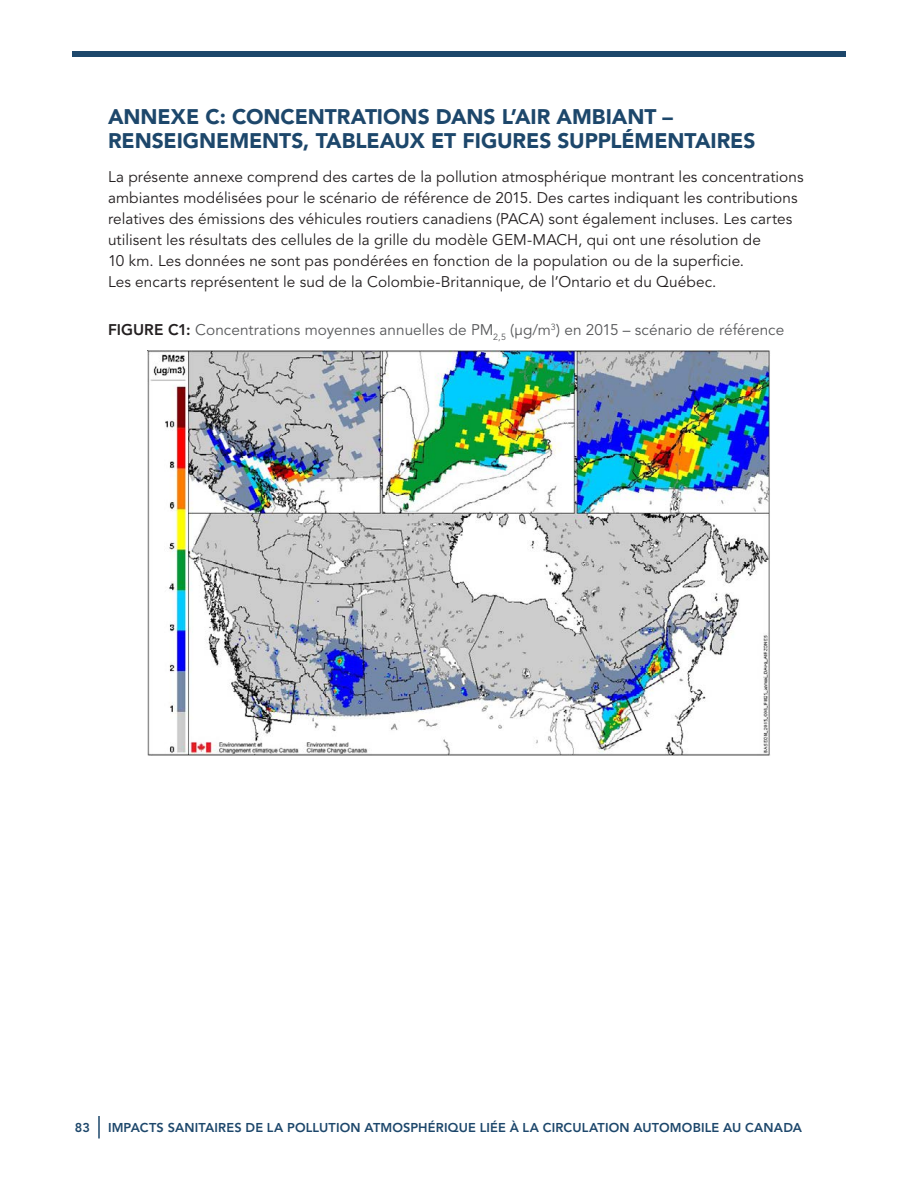
<style>
.page{position:relative;width:918px;height:1188px;background:#fff}
.page>*{position:absolute;margin:0;border:0;box-sizing:border-box;transform-origin:0 0}
.t1{font:900 21px/24px "Avenir LT Std";letter-spacing:-.005em;color:#1d476b}
.t2{font:15.3px/21px "Avenir LT Std";letter-spacing:.005em;color:#231f20}
.t3{font:15.3px "Avenir LT Std";color:#57585a}
.t4{font:800 12.75px "Avenir LT Std";letter-spacing:.015em;color:#1d476b}
.s1{font-weight:800;color:#231f20}
</style>
<div class="page">
<hr style="left:98px;top:1116px;width:2px;height:22px;background:#1d476b">
<div style="left:72px;top:51px;width:774px;height:6px;background:#1d476b"></div>
<img style="left:147px;top:350px;width:623px;height:405px">
<h3 class="t1" style="left:108px;top:104px;width:649px">ANNEXE C: CONCENTRATIONS DANS L’AIR AMBIANT –<br>RENSEIGNEMENTS, TABLEAUX ET FIGURES SUPPLÉMENTAIRES</h3>
<p class="t2" style="left:108px;top:167px;width:697px">La présente annexe comprend des cartes de la pollution atmosphérique montrant les concentrations ambiantes modélisées pour le scénario de référence de 2015. Des cartes indiquant les contributions relatives des émissions des véhicules routiers canadiens (PACA) sont également incluses. Les cartes utilisent les résultats des cellules de la grille du modèle GEM-MACH, qui ont une résolution de<br>10 km. Les données ne sont pas pondérées en fonction de la population ou de la superficie.<br>Les encarts représentent le sud de la Colombie-Britannique, de l’Ontario et du Québec.</p>
<p class="t3" style="left:108px;top:321px;width:678px"><span class="s1">FIGURE C1:</span> Concentrations moyennes annuelles de PM<sub>2,5</sub> (µg/m<sup>3</sup>) en 2015 – scénario de référence</p>
<p class="t4" style="left:75px;top:1120px;width:17px">83</p>
<p class="t4" style="left:108px;top:1120px;width:696px">IMPACTS SANITAIRES DE LA POLLUTION ATMOSPHÉRIQUE LIÉE À LA CIRCULATION AUTOMOBILE AU CANADA</p>
</div>
